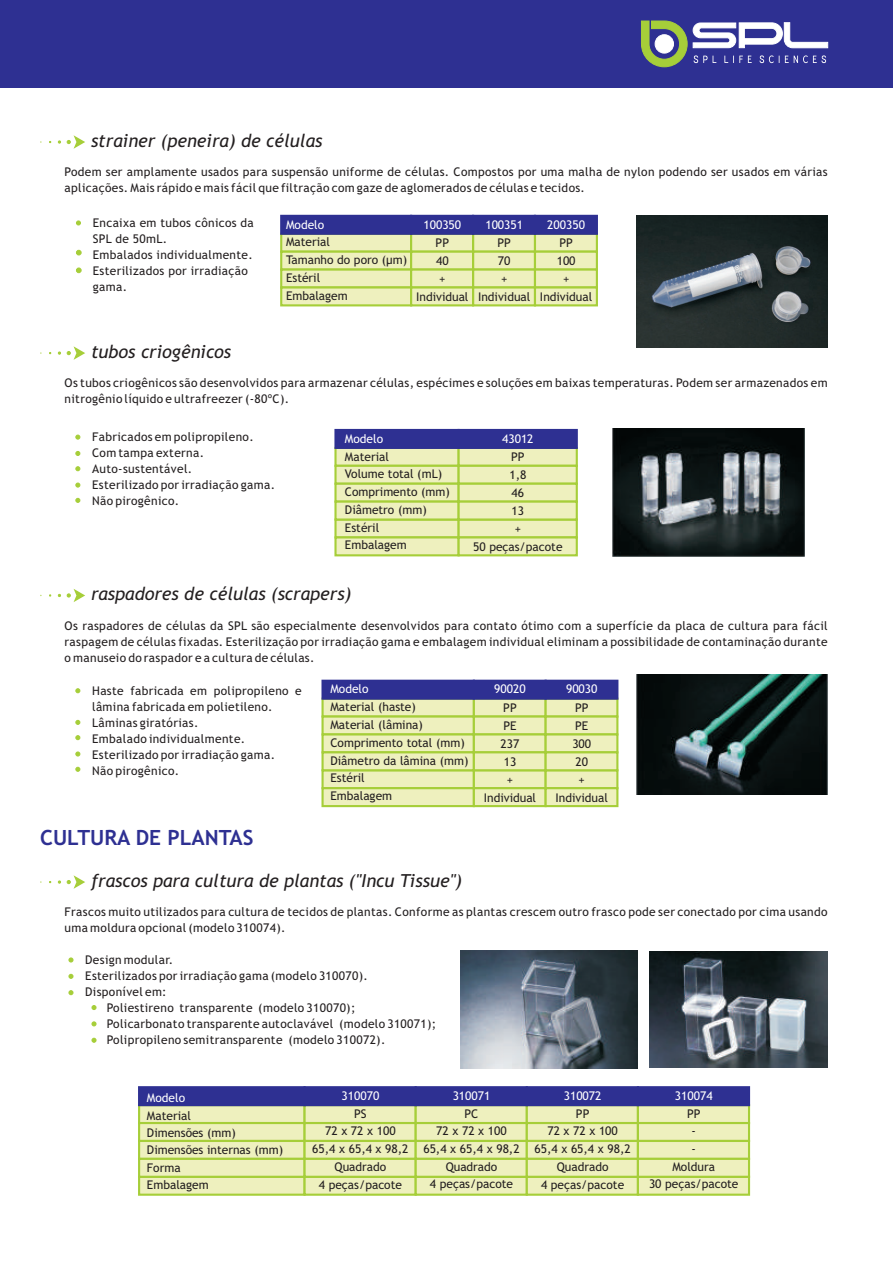
<style>
.page{position:relative;width:893px;height:1263px;background:#fff}
.page>*{position:absolute;margin:0;border:0;box-sizing:border-box;transform-origin:0 0}
.t1{font:700 21px "Trebuchet MS";color:#2e3092}
.t2{font:italic 18px "Trebuchet MS";color:#231f20}
.t3{font:12px/16px "Trebuchet MS";letter-spacing:.03em;color:#231f20}
.t4{font:12px/18.1px "Trebuchet MS";color:#231f20;text-align:center}
.t5{font:12px "Trebuchet MS";color:#fff}
</style>
<div class="page">
<svg style="left:67px;top:875px;width:18px;height:14px"></svg>
<svg style="left:69px;top:958px;width:4px;height:4px"></svg>
<svg style="left:69px;top:990px;width:4px;height:5px"></svg>
<svg style="left:69px;top:974px;width:4px;height:4px"></svg>
<svg style="left:92px;top:1005px;width:4px;height:5px"></svg>
<svg style="left:92px;top:1022px;width:4px;height:4px"></svg>
<svg style="left:92px;top:1038px;width:4px;height:4px"></svg>
<svg style="left:138px;top:1086px;width:613px;height:110px;background:#c2c9a6"></svg>
<div style="left:0;top:0;width:893px;height:88px;background:#2e3092"></div>
<svg style="left:76px;top:435px;width:4px;height:4px"></svg>
<svg style="left:76px;top:466px;width:4px;height:5px"></svg>
<svg style="left:67px;top:135px;width:18px;height:14px"></svg>
<svg style="left:67px;top:346px;width:18px;height:14px"></svg>
<svg style="left:67px;top:589px;width:18px;height:13px"></svg>
<svg style="left:76px;top:451px;width:4px;height:5px"></svg>
<svg style="left:76px;top:483px;width:4px;height:4px"></svg>
<svg style="left:76px;top:221px;width:5px;height:4px"></svg>
<svg style="left:76px;top:250px;width:5px;height:5px"></svg>
<svg style="left:76px;top:268px;width:5px;height:5px"></svg>
<svg style="left:76px;top:498px;width:4px;height:4px"></svg>
<svg style="left:76px;top:688px;width:4px;height:5px"></svg>
<svg style="left:76px;top:735px;width:4px;height:5px"></svg>
<svg style="left:76px;top:720px;width:4px;height:4px"></svg>
<svg style="left:76px;top:752px;width:4px;height:4px"></svg>
<svg style="left:76px;top:767px;width:4px;height:4px"></svg>
<svg style="left:280px;top:214px;width:318px;height:93px;background:#bbc2a4"></svg>
<svg style="left:334px;top:428px;width:244px;height:129px;background:#c7cea6"></svg>
<svg style="left:321px;top:679px;width:298px;height:129px;background:#c7cea7"></svg>
<svg style="left:641px;top:21px;width:46px;height:46px;background:#758d5f"></svg>
<div style="left:655px;top:35px;width:19px;height:18px;background:#fff;border:1px solid #fff;border-radius:50%"></div>
<svg style="left:693px;top:22px;width:135px;height:26px"></svg>
<svg style="left:693px;top:55px;width:133px;height:8px"></svg>
<img style="left:612px;top:429px;width:192px;height:128px">
<img style="left:636px;top:675px;width:192px;height:119px">
<img style="left:636px;top:216px;width:192px;height:131px">
<img style="left:650px;top:951px;width:178px;height:117px">
<img style="left:460px;top:950px;width:178px;height:119px">
<h2 class="t2" style="left:91px;top:134px;width:233px">strainer (peneira) de células</h2>
<p class="t3" style="left:65px;top:165px;width:765px">Podem ser amplamente usados para suspensão uniforme de células. Compostos por uma malha de nylon podendo ser usados em várias aplicações. Mais rápido e mais fácil que filtração com gaze de aglomerados de células e tecidos.</p>
<p class="t3" style="left:93px;top:216px;width:163px">Encaixa em tubos cônicos da<br>SPL de 50mL.<br>Embalados individualmente.<br>Esterilizados por irradiação gama.</p>
<h2 class="t2" style="left:91px;top:345px;width:142px">tubos criogênicos</h2>
<p class="t5" style="left:286px;top:220px;width:40px">Modelo</p>
<p class="t4" style="left:286px;top:234px;width:123px;text-align:left">Material<br>Tamanho do poro (µm)<br>Estéril<br>Embalagem</p>
<p class="t5" style="left:423px;top:220px;width:39px">100350</p>
<p class="t4" style="left:416px;top:234px;width:54px">PP<br>40<br>+<br>Individual</p>
<p class="t5" style="left:485px;top:220px;width:39px">100351</p>
<p class="t4" style="left:478px;top:234px;width:54px">PP<br>70<br>+<br>Individual</p>
<p class="t5" style="left:547px;top:220px;width:39px">200350</p>
<p class="t4" style="left:540px;top:234px;width:54px">PP<br>100<br>+<br>Individual</p>
<p class="t3" style="left:65px;top:376px;width:765px">Os tubos criogênicos são desenvolvidos para armazenar células, espécimes e soluções em baixas temperaturas. Podem ser armazenados em nitrogênio líquido e ultrafreezer (-80ºC).</p>
<p class="t3" style="left:92px;top:430px;width:184px">Fabricados em polipropileno.<br>Com tampa externa.<br>Auto-sustentável.<br>Esterilizado por irradiação gama.<br>Não pirogênico.</p>
<p class="t5" style="left:345px;top:434px;width:40px">Modelo</p>
<p class="t4" style="left:345px;top:448px;width:106px;text-align:left">Material<br>Volume total (mL)<br>Comprimento (mm)<br>Diâmetro (mm)<br>Estéril<br>Embalagem</p>
<h2 class="t2" style="left:91px;top:587px;width:262px">raspadores de células (scrapers)</h2>
<p class="t5" style="left:502px;top:434px;width:33px">43012</p>
<p class="t4" style="left:473px;top:449px;width:91px">PP<br>1,8<br>46<br>13<br>+<br>50 peças/pacote</p>
<p class="t3" style="left:65px;top:618px;width:765px;text-align:justify">Os raspadores de células da SPL são especialmente desenvolvidos para contato ótimo com a superfície da placa de cultura para fácil raspagem de células fixadas. Esterilização por irradiação gama e embalagem individual eliminam a possibilidade de contaminação durante o manuseio do raspador e a cultura de células.</p>
<p class="t3" style="left:92px;top:684px;width:211px">Haste fabricada em polipropileno e lâmina fabricada em polietileno.<br>Lâminas giratórias.<br>Embalado individualmente.<br>Esterilizado por irradiação gama.<br>Não pirogênico.</p>
<h1 class="t1" style="left:40px;top:830px;width:215px">CULTURA DE PLANTAS</h1>
<p class="t5" style="left:330px;top:685px;width:40px">Modelo</p>
<p class="t4" style="left:330px;top:699px;width:140px;text-align:left">Material (haste)<br>Material (lâmina)<br>Comprimento total (mm)<br>Diâmetro da lâmina (mm)<br>Estéril<br>Embalagem</p>
<h2 class="t2" style="left:91px;top:874px;width:373px">frascos para cultura de plantas ("Incu Tissue")</h2>
<p class="t5" style="left:494px;top:685px;width:33px">90020</p>
<p class="t4" style="left:484px;top:699px;width:54px">PP<br>PE<br>237<br>13<br>+<br>Individual</p>
<p class="t5" style="left:566px;top:685px;width:33px">90030</p>
<p class="t4" style="left:556px;top:699px;width:54px">PP<br>PE<br>300<br>20<br>+<br>Individual</p>
<p class="t3" style="left:65px;top:905px;width:765px">Frascos muito utilizados para cultura de tecidos de plantas. Conforme as plantas crescem outro frasco pode ser conectado por cima usando uma moldura opcional (modelo 310074).</p>
<p class="t3" style="left:85px;top:953px;width:284px">Design modular.<br>Esterilizados por irradiação gama (modelo 310070).<br>Disponível em:</p>
<p class="t3" style="left:107px;top:1001px;width:331px">Poliestireno transparente (modelo 310070);<br>Policarbonato transparente autoclavável (modelo 310071);<br>Polipropileno semitransparente (modelo 310072).</p>
<p class="t5" style="left:147px;top:1093px;width:40px">Modelo</p>
<p class="t4" style="left:147px;top:1108px;width:138px;line-height:17.4px;text-align:left">Material<br>Dimensões (mm)<br>Dimensões internas (mm)<br>Forma<br>Embalagem</p>
<p class="t5" style="left:342px;top:1091px;width:39px">310070</p>
<p class="t4" style="left:312px;top:1106px;width:98px;line-height:17.7px">PS<br>72 x 72 x 100<br>65,4 x 65,4 x 98,2<br>Quadrado<br>4 peças/pacote</p>
<p class="t5" style="left:453px;top:1091px;width:39px">310071</p>
<p class="t4" style="left:423px;top:1105px;width:98px;line-height:17.7px">PC<br>72 x 72 x 100<br>65,4 x 65,4 x 98,2<br>Quadrado<br>4 peças/pacote</p>
<p class="t5" style="left:564px;top:1091px;width:39px">310072</p>
<p class="t4" style="left:534px;top:1106px;width:98px;line-height:17.7px">PP<br>72 x 72 x 100<br>65,4 x 65,4 x 98,2<br>Quadrado<br>4 peças/pacote</p>
<p class="t5" style="left:675px;top:1091px;width:39px">310074</p>
<p class="t4" style="left:649px;top:1105px;width:91px;line-height:17.7px">PP<br>-<br>-<br>Moldura<br>30 peças/pacote</p>
</div>
